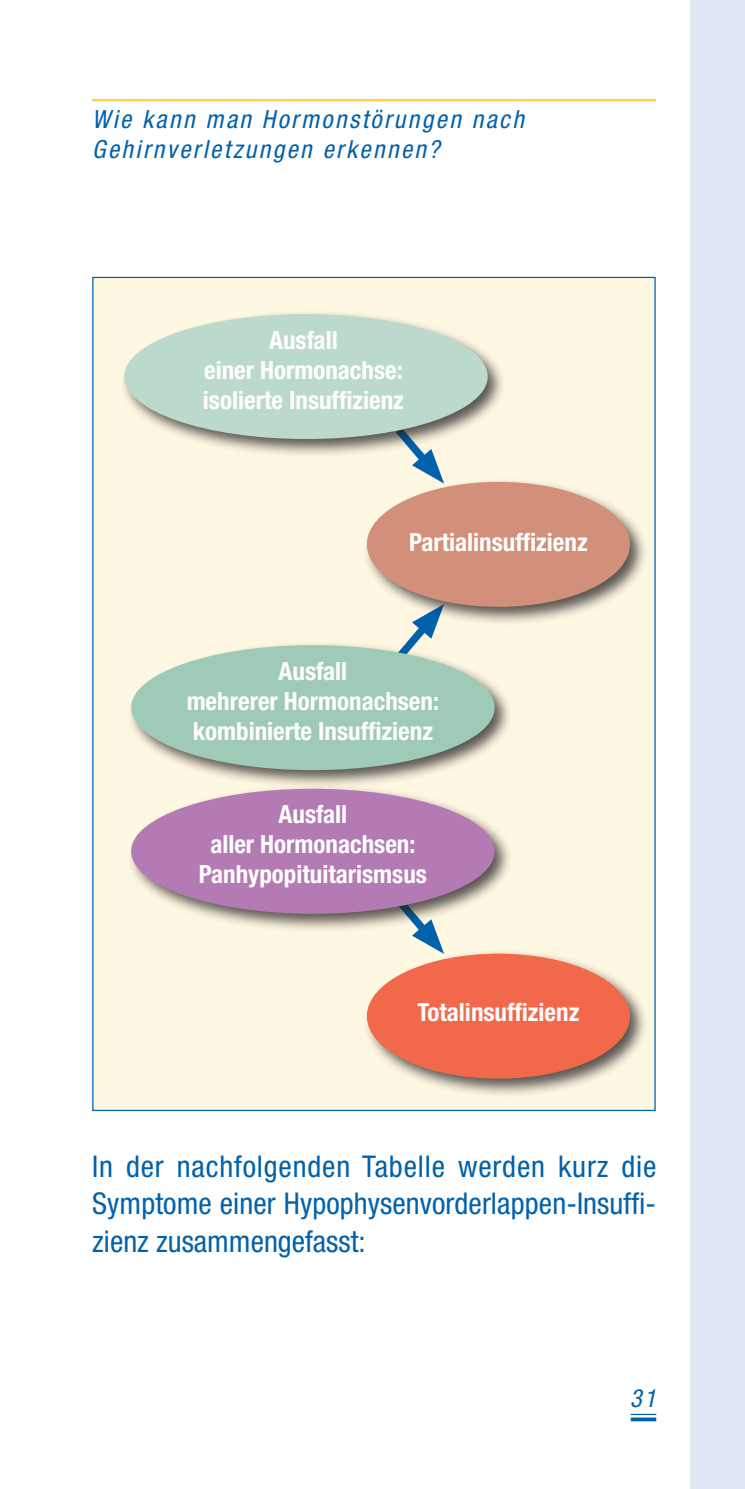
<style>
.page{position:relative;width:745px;height:1489px;background:#fff}
.page>*{position:absolute;margin:0;border:0;box-sizing:border-box;transform-origin:0 0}
.t1{font:condensed 30px/37.5px "Helvetica Neue LT Pro";letter-spacing:.005em;color:#0161ab;text-align:justify}
.t2{font:700 condensed 25px/30px "Helvetica Neue LT Pro";color:#fff;text-align:center}
.t3{font:italic condensed 25px/30px "Helvetica Neue LT Pro";letter-spacing:.095em;color:#0161ab}
</style>
<div class="page">
<div style="left:689px;top:0;width:55px;height:1488px;background:#e0e7f4"></div>
<hr style="left:92px;top:99px;width:564px;height:2px;background:#ffcf49">
<svg style="left:630px;top:1413px;width:25px;height:1px"></svg>
<svg style="left:630px;top:1417px;width:25px;height:4px"></svg>
<div style="left:92px;top:277px;width:563px;height:834px;background:#fef7e2;border:1px solid #0161ab"></div>
<svg style="left:412px;top:457px;width:30px;height:20px"></svg>
<svg style="left:408px;top:625px;width:29px;height:15px"></svg>
<svg style="left:412px;top:932px;width:31px;height:17px"></svg>
<div style="left:119px;top:309px;width:387px;height:148px;background:#231f20;opacity:.75"></div>
<div style="left:124px;top:314px;width:363px;height:125px;background:#bcdacb;border-radius:50%"></div>
<div style="left:362px;top:477px;width:286px;height:148px;background:#231f20;opacity:.75"></div>
<div style="left:366px;top:482px;width:263px;height:125px;background:#d28f7a;border-radius:50%"></div>
<div style="left:362px;top:949px;width:286px;height:148px;background:#231f20;opacity:.75"></div>
<div style="left:366px;top:953px;width:263px;height:125px;background:#f2684a;border-radius:50%"></div>
<div style="left:126px;top:640px;width:387px;height:148px;background:#231f20;opacity:.75"></div>
<div style="left:131px;top:645px;width:363px;height:125px;background:#9fcbb6;border-radius:50%"></div>
<div style="left:126px;top:784px;width:387px;height:148px;background:#231f20;opacity:.75"></div>
<div style="left:131px;top:788px;width:363px;height:125px;background:#b37ab4;border-radius:50%"></div>
<p class="t3" style="left:92px;top:104px;width:433px">Wie kann man Hormonstörungen nach<br>Gehirnverletzungen erkennen?</p>
<p class="t2" style="left:203px;top:325px;width:202px">Ausfall<br>einer Hormonachse: isolierte Insuffizienz</p>
<p class="t2" style="left:409px;top:527px;width:180px">Partialinsuffizienz</p>
<p class="t2" style="left:186px;top:655px;width:254px">Ausfall<br>mehrerer Hormonachsen: kombinierte Insuffizienz</p>
<p class="t2" style="left:199px;top:798px;width:229px">Ausfall<br>aller Hormonachsen:<br>Panhypopituitarismsus</p>
<p class="t2" style="left:417px;top:996px;width:163px">Totalinsuffizienz</p>
<p class="t1" style="left:92px;top:1147px;width:565px">In der nachfolgenden Tabelle werden kurz die Symptome einer Hypophysenvorderlappen-Insuffi&shy;zienz zusammengefasst:</p>
<p class="t3" style="left:629px;top:1383px;width:28px">31</p>
</div>
